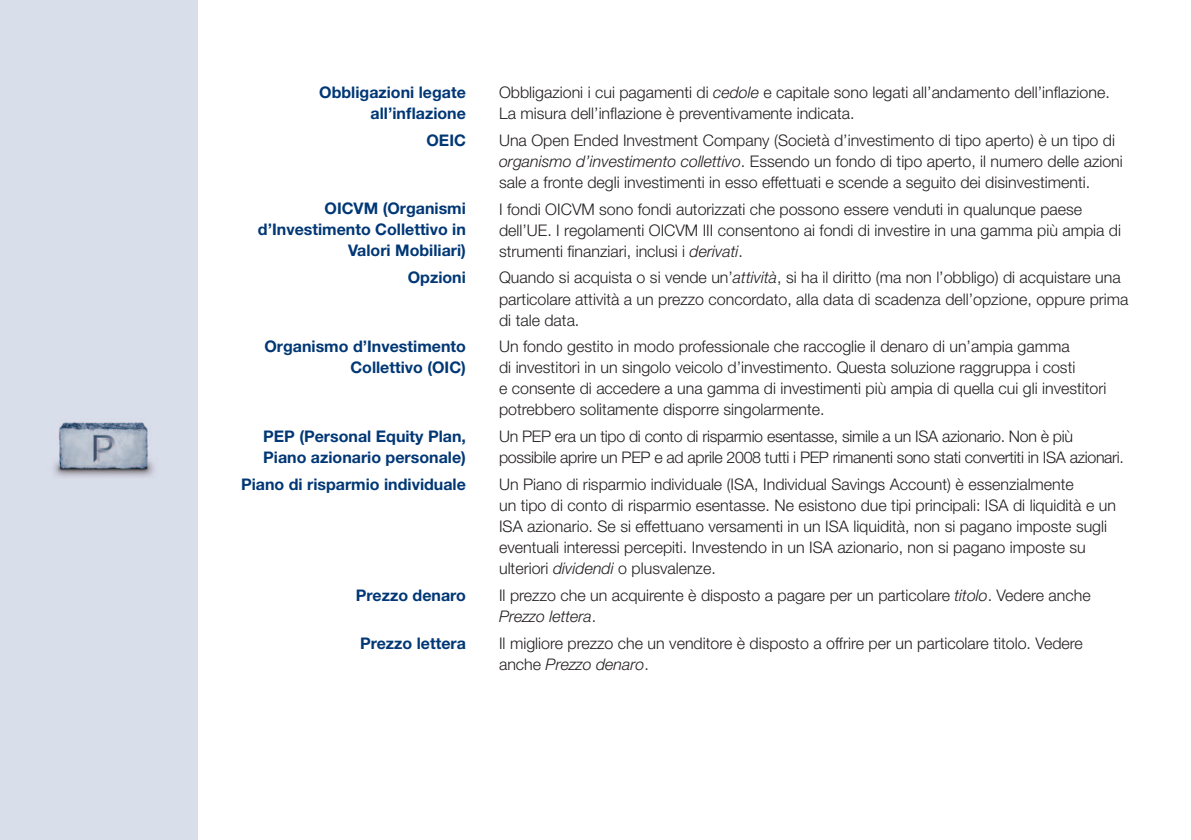
<style>
.page{position:relative;width:1191px;height:840px;background:#fff}
.page>*{position:absolute;margin:0;border:0;box-sizing:border-box;transform-origin:0 0}
.t1{font:300 16px/21px "Helvetica Neue";color:#231f20}
.t2{font:700 16px/21px "Helvetica Neue";color:#013775;text-align:right}
.t3{font:300 16px/21px "Helvetica Neue";letter-spacing:-.02em;color:#231f20}
.s1{font-style:italic}
</style>
<div class="page">
<div style="left:0;top:0;width:197px;height:839px;background:#d9deeb"></div>
<img style="left:53px;top:422px;width:102px;height:56px">
<p class="t2" style="left:319px;top:81px;width:148px">Obbligazioni legate all’inflazione</p>
<p class="t1" style="left:499px;top:81px;width:612px">Obbligazioni i cui pagamenti di <span class="s1">cedole</span> e capitale sono legati all’andamento dell’inflazione.<br>La misura dell’inflazione è preventivamente indicata.</p>
<p class="t2" style="left:426px;top:129px;width:41px">OEIC</p>
<p class="t1" style="left:499px;top:129px;width:625px">Una Open Ended Investment Company (Società d’investimento di tipo aperto) è un tipo di <span class="s1">organismo d’investimento collettivo</span>. Essendo un fondo di tipo aperto, il numero delle azioni sale a fronte degli investimenti in esso effettuati e scende a seguito dei disinvestimenti.</p>
<p class="t2" style="left:258px;top:198px;width:209px">OICVM (Organismi d’Investimento Collettivo in<br>Valori Mobiliari)</p>
<p class="t1" style="left:499px;top:198px;width:623px">I fondi OICVM sono fondi autorizzati che possono essere venduti in qualunque paese dell’UE. I regolamenti OICVM III consentono ai fondi di investire in una gamma più ampia di strumenti finanziari, inclusi i <span class="s1">derivati</span>.</p>
<p class="t2" style="left:408px;top:266px;width:60px">Opzioni</p>
<p class="t1" style="left:499px;top:267px;width:631px">Quando si acquista o si vende un’<span class="s1">attività</span>, si ha il diritto (ma non l’obbligo) di acquistare una particolare attività a un prezzo concordato, alla data di scadenza dell’opzione, oppure prima di tale data.</p>
<p class="t2" style="left:264px;top:335px;width:203px">Organismo d’Investimento<br>Collettivo (OIC)</p>
<p class="t1" style="left:499px;top:335px;width:609px">Un fondo gestito in modo professionale che raccoglie il denaro di un’ampia gamma<br>di investitori in un singolo veicolo d’investimento. Questa soluzione raggruppa i costi<br>e consente di accedere a una gamma di investimenti più ampia di quella cui gli investitori potrebbero solitamente disporre singolarmente.</p>
<p class="t2" style="left:263px;top:425px;width:204px;text-align:left">PEP (Personal Equity Plan,<br>Piano azionario personale)</p>
<p class="t3" style="left:499px;top:425px;width:626px">Un PEP era un tipo di conto di risparmio esentasse, simile a un ISA azionario. Non è più possibile aprire un PEP e ad aprile 2008 tutti i PEP rimanenti sono stati convertiti in ISA azionari.</p>
<p class="t2" style="left:241px;top:473px;width:226px">Piano di risparmio individuale</p>
<p class="t1" style="left:499px;top:473px;width:618px">Un Piano di risparmio individuale (ISA, Individual Savings Account) è essenzialmente<br>un tipo di conto di risparmio esentasse. Ne esistono due tipi principali: ISA di liquidità e un ISA azionario. Se si effettuano versamenti in un ISA liquidità, non si pagano imposte sugli eventuali interessi percepiti. Investendo in un ISA azionario, non si pagano imposte su ulteriori <span class="s1">dividendi</span> o plusvalenze.</p>
<p class="t2" style="left:356px;top:584px;width:111px">Prezzo denaro</p>
<p class="t1" style="left:499px;top:584px;width:593px">Il prezzo che un acquirente è disposto a pagare per un particolare <span class="s1">titolo</span>. Vedere anche<br><span class="s1">Prezzo lettera</span>.</p>
<p class="t2" style="left:360px;top:631px;width:107px">Prezzo lettera</p>
<p class="t1" style="left:499px;top:632px;width:585px">Il migliore prezzo che un venditore è disposto a offrire per un particolare titolo. Vedere anche <span class="s1">Prezzo denaro</span>.</p>
</div>
